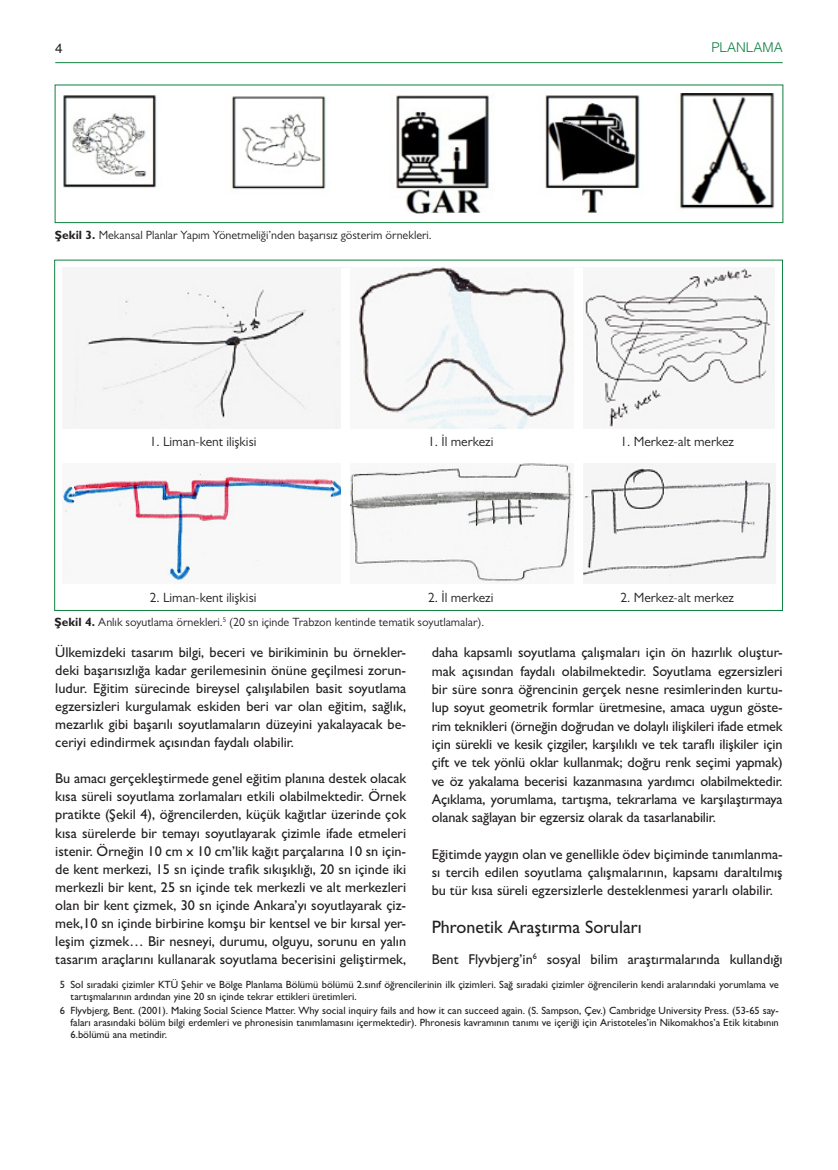
<style>
.page{position:relative;width:838px;height:1170px;background:#fff}
.page>*{position:absolute;margin:0;border:0;box-sizing:border-box;transform-origin:0 0}
._06__TRV_YAZI_ICI_AN{font:500 18px "Gill Sans MT Pro";color:#231f20}
._07__TRV_YAZI_METNI{font:500 14.25px/18px "Gill Sans MT Pro";color:#231f20;text-align:justify}
._13__TRV_SEKIL_ALTYA{font:13.5px "Gill Sans MT Pro";color:#231f20}
.t1{font:300 13.5px "Helvetica";color:#0e813f}
.t2{font:13.5px "Helvetica";color:#231f20}
._13__TRV_SEKIL_ALTYA-2{font:12px "Gill Sans MT Pro";color:#231f20}
._02__Megaron_Yazi_Me{font:500 10.5px/12px "Gill Sans MT Pro";color:#231f20}
.s1{font-weight:700}
</style>
<div class="page">
<hr style="left:55px;top:62px;width:727px;height:1px;background:#0e813f">
<img style="left:63px;top:93px;width:711px;height:120px">
<div style="left:55px;top:85px;width:728px;height:138px;border:1px solid #0e813f"></div>
<div style="left:73px;top:278px;width:268px;height:151px;background:#f5f5f5"></div>
<img style="left:63px;top:463px;width:511px;height:120px">
<img style="left:356px;top:268px;width:218px;height:160px">
<img style="left:585px;top:268px;width:189px;height:160px">
<img style="left:583px;top:463px;width:192px;height:120px">
<div style="left:342px;top:268px;width:8px;height:324px;background:#fff"></div>
<p class="t2" style="left:55px;top:38px;width:9px">4</p>
<p class="t1" style="left:711px;top:36px;width:73px">PLANLAMA</p>
<p class="_13__TRV_SEKIL_ALTYA-2" style="left:55px;top:227px;width:378px"><span class="s1">Şekil 3.</span> Mekansal Planlar Yapım Yönetmeliği’nden başarısız gösterim örnekleri.</p>
<p class="_13__TRV_SEKIL_ALTYA" style="left:150px;top:433px;width:108px">1. Liman-kent ilişkisi</p>
<p class="_13__TRV_SEKIL_ALTYA" style="left:428px;top:433px;width:67px">1. İl merkezi</p>
<p class="_13__TRV_SEKIL_ALTYA" style="left:620px;top:433px;width:115px">1. Merkez-alt merkez</p>
<p class="_13__TRV_SEKIL_ALTYA" style="left:150px;top:589px;width:108px">2. Liman-kent ilişkisi</p>
<p class="_13__TRV_SEKIL_ALTYA" style="left:428px;top:589px;width:67px">2. İl merkezi</p>
<p class="_13__TRV_SEKIL_ALTYA" style="left:620px;top:589px;width:115px">2. Merkez-alt merkez</p>
<p class="_13__TRV_SEKIL_ALTYA-2" style="left:54px;top:615px;width:431px"><span class="s1">Şekil 4.</span> Anlık soyutlama örnekleri.<sup>5</sup> (20 sn içinde Trabzon kentinde tematik soyutlamalar).</p>
<p class="_07__TRV_YAZI_METNI" style="left:55px;top:643px;width:352px">Ülkemizdeki tasarım bilgi, beceri ve birikiminin bu örnekler&shy;deki başarısızlığa kadar gerilemesinin önüne geçilmesi zorun&shy;ludur. Eğitim sürecinde bireysel çalışılabilen basit soyutlama egzersizleri kurgulamak eskiden beri var olan eğitim, sağlık, mezarlık gibi başarılı soyutlamaların düzeyini yakalayacak be&shy;ceriyi edindirmek açısından faydalı olabilir.</p>
<p class="_07__TRV_YAZI_METNI" style="left:55px;top:769px;width:352px">Bu amacı gerçekleştirmede genel eğitim planına destek olacak kısa süreli soyutlama zorlamaları etkili olabilmektedir. Örnek pratikte (Şekil 4), öğrencilerden, küçük kağıtlar üzerinde çok kısa sürelerde bir temayı soyutlayarak çizimle ifade etmeleri istenir. Örneğin 10 cm x 10 cm’lik kağıt parçalarına 10 sn için&shy;de kent merkezi, 15 sn içinde trafik sıkışıklığı, 20 sn içinde iki merkezli bir kent, 25 sn içinde tek merkezli ve alt merkezleri olan bir kent çizmek, 30 sn içinde Ankara’yı soyutlayarak çiz&shy;mek,10 sn içinde birbirine komşu bir kentsel ve bir kırsal yer&shy;leşim çizmek… Bir nesneyi, durumu, olguyu, sorunu en yalın tasarım araçlarını kullanarak soyutlama becerisini geliştirmek,</p>
<p class="_07__TRV_YAZI_METNI" style="left:432px;top:643px;width:352px">daha kapsamlı soyutlama çalışmaları için ön hazırlık oluştur&shy;mak açısından faydalı olabilmektedir. Soyutlama egzersizleri bir süre sonra öğrencinin gerçek nesne resimlerinden kurtu&shy;lup soyut geometrik formlar üretmesine, amaca uygun göste&shy;rim teknikleri (örneğin doğrudan ve dolaylı ilişkileri ifade etmek için sürekli ve kesik çizgiler, karşılıklı ve tek taraflı ilişkiler için çift ve tek yönlü oklar kullanmak; doğru renk seçimi yapmak) ve öz yakalama becerisi kazanmasına yardımcı olabilmektedir.<br>Açıklama, yorumlama, tartışma, tekrarlama ve karşılaştırmaya olanak sağlayan bir egzersiz olarak da tasarlanabilir.</p>
<p class="_07__TRV_YAZI_METNI" style="left:432px;top:844px;width:352px">Eğitimde yaygın olan ve genellikle ödev biçiminde tanımlanma&shy;sı tercih edilen soyutlama çalışmalarının, kapsamı daraltılmış bu tür kısa süreli egzersizlerle desteklenmesi yararlı olabilir.</p>
<p class="_06__TRV_YAZI_ICI_AN" style="left:432px;top:916px;width:211px">Phronetik Araştırma Soruları</p>
<p class="_07__TRV_YAZI_METNI" style="left:432px;top:950px;width:352px">Bent Flyvbjerg’in<sup>6</sup> sosyal bilim araştırmalarında kullandığı</p>
<p class="_02__Megaron_Yazi_Me" style="left:70px;top:978px;width:710px;text-indent:-10px">5 Sol sıradaki çizimler KTÜ Şehir ve Bölge Planlama Bölümü bölümü 2.sınıf öğrencilerinin ilk çizimleri. Sağ sıradaki çizimler öğrencilerin kendi aralarındaki yorumlama ve tartışmalarının ardından yine 20 sn içinde tekrar ettikleri üretimleri.</p>
<p class="_02__Megaron_Yazi_Me" style="left:70px;top:1004px;width:710px;text-align:justify;text-indent:-10px">6 Flyvbjerg, Bent. (2001). Making Social Science Matter. Why social inquiry fails and how it can succeed again. (S. Sampson, Çev.) Cambridge University Press. (53-65 say&shy;faları arasındaki bölüm bilgi erdemleri ve phronesisin tanımlamasını içermektedir). Phronesis kavramının tanımı ve içeriği için Aristoteles’in Nikomakhos’a Etik kitabının 6.bölümü ana metindir.</p>
</div>
